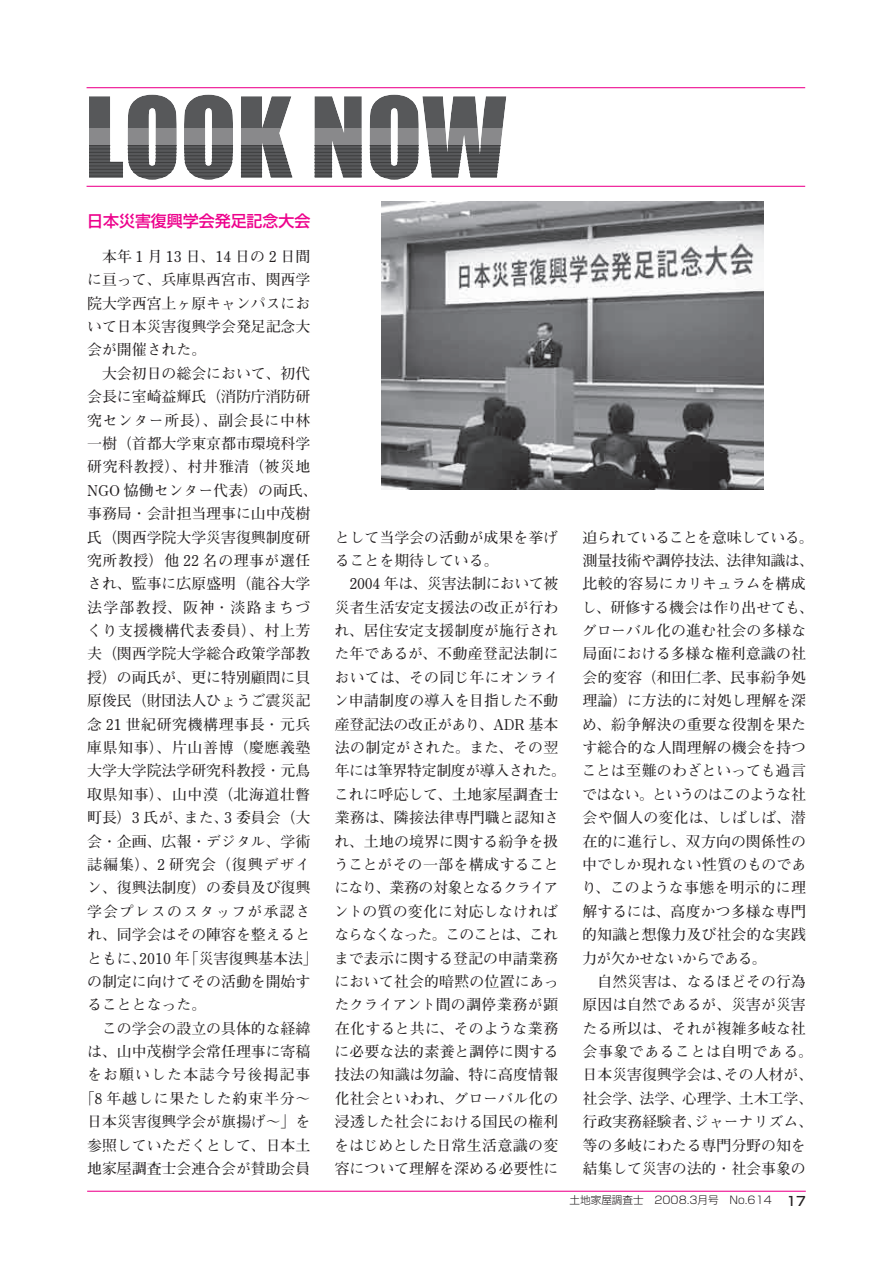
<style>
.page{position:relative;width:893px;height:1263px;background:#fff}
.page>*{position:absolute;margin:0;border:0;box-sizing:border-box;transform-origin:0 0}
.t1{font:500 15.9px "Shin Go Pro";color:#ed028c}
.t2{font:700 14.85px/23.4px "Futo Min A101 Pro";color:#231f20}
.t3{font:300 10.65px "Shin Go Pro";color:#231f20}
.s1{font-weight:500;font-size:12.75px}
</style>
<div class="page">
<hr style="left:87px;top:1191px;width:719px;height:1px;background:#ed028c">
<hr style="left:87px;top:186px;width:718px;height:1px;background:#ed028c">
<svg style="left:89px;top:95px;width:88px;height:84px"></svg>
<svg style="left:128px;top:129px;width:49px;height:16px"></svg>
<hr style="left:128px;top:145px;width:49px;height:1px;background:#3e3e3f">
<hr style="left:128px;top:149px;width:49px;height:1px;background:#3e3e3f">
<hr style="left:128px;top:152px;width:49px;height:1px;background:#3e3e3f">
<hr style="left:128px;top:155px;width:49px;height:1px;background:#3e3e3f">
<hr style="left:128px;top:159px;width:49px;height:1px;background:#3e3e3f">
<hr style="left:128px;top:166px;width:49px;height:1px;background:#3e3e3f">
<hr style="left:128px;top:169px;width:49px;height:1px;background:#3e3e3f">
<hr style="left:128px;top:172px;width:49px;height:1px;background:#3e3e3f">
<hr style="left:128px;top:176px;width:49px;height:1px;background:#3e3e3f">
<hr style="left:128px;top:179px;width:49px;height:1px;background:#3e3e3f">
<hr style="left:128px;top:162px;width:49px;height:1px;background:#3e3e3f">
<svg style="left:184px;top:95px;width:49px;height:84px"></svg>
<svg style="left:184px;top:129px;width:49px;height:16px"></svg>
<hr style="left:184px;top:145px;width:49px;height:1px;background:#3e3e3f">
<hr style="left:184px;top:149px;width:49px;height:1px;background:#3e3e3f">
<hr style="left:184px;top:152px;width:49px;height:1px;background:#3e3e3f">
<hr style="left:184px;top:155px;width:49px;height:1px;background:#3e3e3f">
<hr style="left:184px;top:159px;width:49px;height:1px;background:#3e3e3f">
<hr style="left:184px;top:166px;width:49px;height:1px;background:#3e3e3f">
<hr style="left:184px;top:169px;width:49px;height:1px;background:#3e3e3f">
<hr style="left:184px;top:172px;width:49px;height:1px;background:#3e3e3f">
<hr style="left:184px;top:176px;width:49px;height:1px;background:#3e3e3f">
<hr style="left:184px;top:179px;width:49px;height:1px;background:#3e3e3f">
<hr style="left:184px;top:162px;width:49px;height:1px;background:#3e3e3f">
<svg style="left:241px;top:96px;width:52px;height:82px"></svg>
<svg style="left:241px;top:129px;width:52px;height:16px"></svg>
<hr style="left:241px;top:145px;width:52px;height:1px;background:#3e3e3f">
<hr style="left:241px;top:149px;width:52px;height:1px;background:#3e3e3f">
<hr style="left:241px;top:152px;width:52px;height:1px;background:#3e3e3f">
<hr style="left:241px;top:155px;width:52px;height:1px;background:#3e3e3f">
<hr style="left:241px;top:159px;width:52px;height:1px;background:#3e3e3f">
<hr style="left:241px;top:166px;width:52px;height:1px;background:#3e3e3f">
<hr style="left:241px;top:169px;width:52px;height:1px;background:#3e3e3f">
<hr style="left:241px;top:172px;width:52px;height:1px;background:#3e3e3f">
<hr style="left:241px;top:176px;width:52px;height:1px;background:#3e3e3f">
<hr style="left:241px;top:162px;width:52px;height:1px;background:#3e3e3f">
<svg style="left:314px;top:96px;width:48px;height:82px;background:#737475"></svg>
<div style="left:314px;top:129px;width:48px;height:17px;background:#89898b"></div>
<hr style="left:314px;top:145px;width:48px;height:1px;background:#3e3e3f">
<hr style="left:314px;top:149px;width:48px;height:1px;background:#3e3e3f">
<hr style="left:314px;top:152px;width:48px;height:1px;background:#3e3e3f">
<hr style="left:314px;top:155px;width:48px;height:1px;background:#3e3e3f">
<hr style="left:314px;top:159px;width:48px;height:1px;background:#3e3e3f">
<hr style="left:314px;top:166px;width:48px;height:1px;background:#3e3e3f">
<hr style="left:314px;top:169px;width:48px;height:1px;background:#3e3e3f">
<hr style="left:314px;top:172px;width:48px;height:1px;background:#3e3e3f">
<hr style="left:314px;top:176px;width:48px;height:1px;background:#3e3e3f">
<hr style="left:314px;top:162px;width:48px;height:1px;background:#3e3e3f">
<hr style="left:370px;top:179px;width:49px;height:1px;background:#3e3e3f">
<svg style="left:370px;top:95px;width:136px;height:84px"></svg>
<svg style="left:424px;top:129px;width:82px;height:16px"></svg>
<hr style="left:424px;top:145px;width:82px;height:1px;background:#3e3e3f">
<hr style="left:424px;top:149px;width:82px;height:1px;background:#3e3e3f">
<hr style="left:424px;top:152px;width:82px;height:1px;background:#3e3e3f">
<hr style="left:424px;top:155px;width:82px;height:1px;background:#3e3e3f">
<hr style="left:424px;top:159px;width:82px;height:1px;background:#3e3e3f">
<hr style="left:424px;top:166px;width:82px;height:1px;background:#3e3e3f">
<hr style="left:424px;top:169px;width:82px;height:1px;background:#3e3e3f">
<hr style="left:424px;top:172px;width:82px;height:1px;background:#3e3e3f">
<hr style="left:424px;top:176px;width:82px;height:1px;background:#3e3e3f">
<hr style="left:424px;top:162px;width:82px;height:1px;background:#3e3e3f">
<hr style="left:87px;top:87px;width:718px;height:1px;background:#ed028c">
<img style="left:382px;top:202px;width:382px;height:287px">
<p class="t1" style="left:87px;top:208px;width:225px">日本災害復興学会発足記念大会</p>
<p class="t2" style="left:87px;top:243px;width:225px;text-align:justify;text-indent:15px">本年 1 月 13 日、14 日の 2 日間に亘って、兵庫県西宮市、関西学院大学西宮上ヶ原キャンパスにおいて日本災害復興学会発足記念大会が開催された。</p>
<p class="t2" style="left:87px;top:360px;width:232px;text-indent:15px">大会初日の総会において、初代会長に室崎益輝氏（消防庁消防研究センター所長）、副会長に中林一樹（首都大学東京都市環境科学研究科教授）、村井雅清（被災地<br>NGO 恊働センター代表）の両氏、事務局・会計担当理事に山中茂樹氏（関西学院大学災害復興制度研究所教授）他 22 名の理事が選任され、監事に広原盛明（龍谷大学法学部教授、阪神・淡路まちづくり支援機構代表委員）、村上芳夫（関西学院大学総合政策学部教授）の両氏が、更に特別顧問に貝原俊民（財団法人ひょうご震災記念 21 世紀研究機構理事長・元兵庫県知事）、片山善博（慶應義塾大学大学院法学研究科教授・元鳥取県知事）、山中漠（北海道壮瞥町長）3 氏が、また、3 委員会（大会・企画、広報・デジタル、学術誌編集）、2 研究会（復興デザイン、復興法制度）の委員及び復興学会プレスのスタッフが承認され、同学会はその陣容を整えるとともに、2010 年「災害復興基本法」の制定に向けてその活動を開始することとなった。</p>
<p class="t2" style="left:80px;top:1014px;width:232px;text-align:right">この学会の設立の具体的な経緯<br>は、山中茂樹学会常任理事に寄稿をお願いした本誌今号後掲記事「8 年越しに果たした約束半分～日本災害復興学会が旗揚げ～」を参照していただくとして、日本土地家屋調査士会連合会が賛助会員</p>
<p class="t2" style="left:335px;top:523px;width:225px">として当学会の活動が成果を挙げることを期待している。</p>
<p class="t2" style="left:334px;top:570px;width:234px;text-align:center">2004 年は、災害法制において被<br>災者生活安定支援法の改正が行われ、居住安定支援制度が施行された年であるが、不動産登記法制においては、その同じ年にオンライン申請制度の導入を目指した不動産登記法の改正があり、ADR 基本法の制定がされた。また、その翌年には筆界特定制度が導入された。これに呼応して、土地家屋調査士業務は、隣接法律専門職と認知され、土地の境界に関する紛争を扱うことがその一部を構成することになり、業務の対象となるクライアントの質の変化に対応しなければならなくなった。このことは、これまで表示に関する登記の申請業務において社会的暗黙の位置にあったクライアント間の調停業務が顕在化すると共に、そのような業務に必要な法的素養と調停に関する技法の知識は勿論、特に高度情報化社会といわれ、グローバル化の浸透した社会における国民の権利をはじめとした日常生活意識の変容について理解を深める必要性に</p>
<p class="t2" style="left:582px;top:523px;width:234px">迫られていることを意味している。測量技術や調停技法、法律知識は、比較的容易にカリキュラムを構成し、研修する機会は作り出せても、グローバル化の進む社会の多様な局面における多様な権利意識の社会的変容（和田仁孝、民事紛争処理論）に方法的に対処し理解を深め、紛争解決の重要な役割を果たす総合的な人間理解の機会を持つことは至難のわざといっても過言ではない。というのはこのような社会や個人の変化は、しばしば、潜在的に進行し、双方向の関係性の中でしか現れない性質のものであり、このような事態を明示的に理解するには、高度かつ多様な専門的知識と想像力及び社会的な実践力が欠かせないからである。</p>
<p class="t2" style="left:583px;top:968px;width:232px;text-align:center">自然災害は、なるほどその行為<br>原因は自然であるが、災害が災害たる所以は、それが複雑多岐な社会事象であることは自明である。日本災害復興学会は、その人材が、社会学、法学、心理学、土木工学、行政実務経験者、ジャーナリズム、等の多岐にわたる専門分野の知を結集して災害の法的・社会事象の</p>
<p class="t3" style="left:569px;top:1191px;width:238px">土地家屋調査士　2008.3月号　No.614 <span class="s1">17</span></p>
</div>
